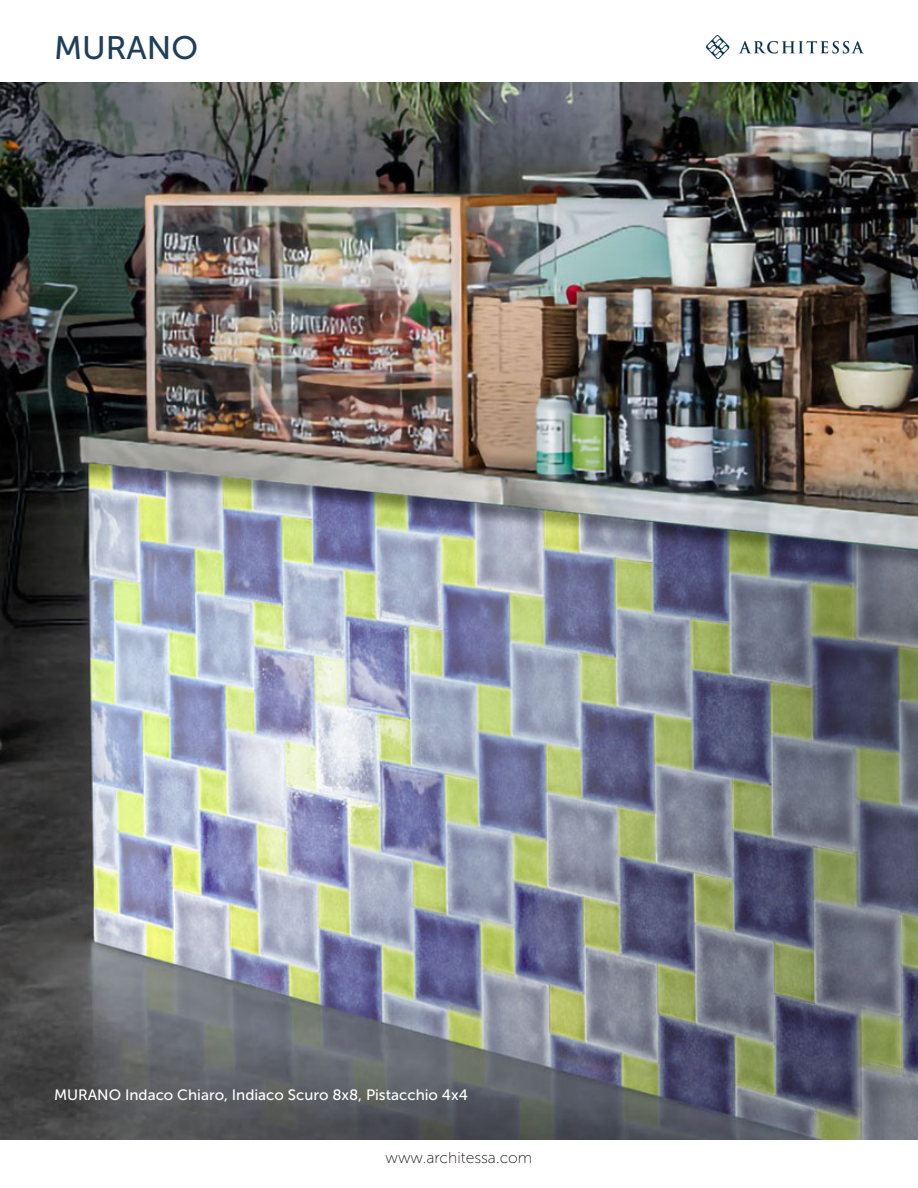
<style>
.page{position:relative;width:918px;height:1188px;background:#fff}
.page>*{position:absolute;margin:0;border:0;box-sizing:border-box;transform-origin:0 0}
.t1{font:32.4px "Museo Sans 500";color:#1e3f59}
.t2{font:15.6px "Museo Sans 100";color:#231f20}
.t3{font:15px "Museo Sans 500";color:#fff}
</style>
<div class="page">
<img style="left:706px;top:36px;width:158px;height:23px">
<img style="left:0;top:82px;width:918px;height:1057px">
<h1 class="t1" style="left:54px;top:30px;width:146px">MURANO</h1>
<p class="t3" style="left:54px;top:1086px;width:415px">MURANO Indaco Chiaro, Indiaco Scuro 8x8, Pistacchio 4x4</p>
<p class="t3" style="left:54px;top:1086px;width:76px">White Text</p>
<p class="t2" style="left:386px;top:1149px;width:148px">www.architessa.com</p>
</div>
